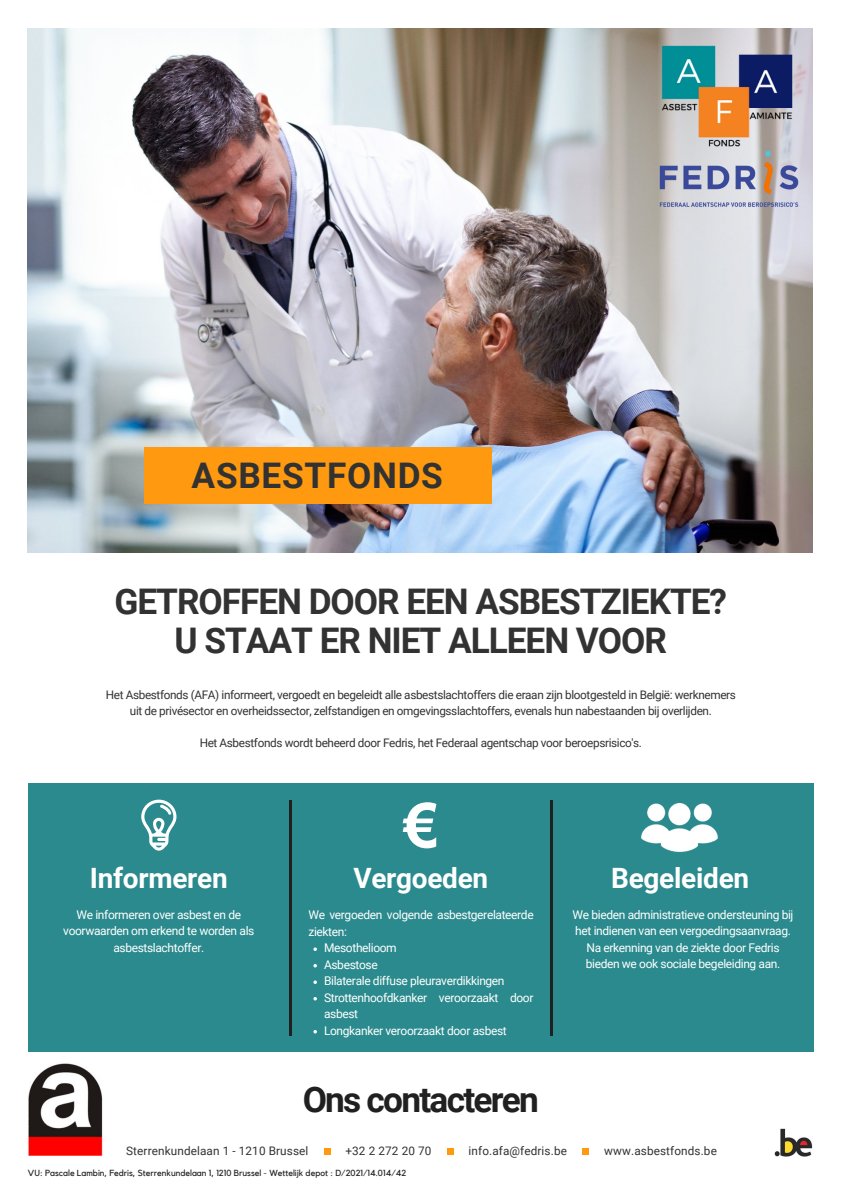
<style>
.page{position:relative;width:842px;height:1191px;background:#fff}
.page>*{position:absolute;margin:0;border:0;box-sizing:border-box;transform-origin:0 0}
.t1{font:700 35.3px "Roboto";letter-spacing:-.03em;color:#323232}
.t2{font:700 35.3px "Roboto";letter-spacing:-.05em;color:#202020}
.t3{font:700 35.3px "Roboto";letter-spacing:.02em;color:#323232}
.t4{font:700 28px "Roboto";letter-spacing:-.01em;color:#fff}
.t5{font:12px/16.5px "Roboto";letter-spacing:-.03em;color:#fff}
.t6{font:11.8px/16px "Roboto";letter-spacing:-.03em;color:#323232;text-align:center}
.t7{font:11.8px "Roboto";letter-spacing:.01em;color:#323232}
.t8{font:8.8px "Kollektif";color:#222}
</style>
<div class="page">
<img style="left:28px;top:28px;width:785px;height:524px">
<div style="left:144px;top:447px;width:347px;height:56px;background:#ff990f"></div>
<div style="left:28px;top:783px;width:786px;height:268px;background:#2b8a8d"></div>
<hr style="left:550px;top:799px;width:3px;height:236px;background:#202020">
<div style="left:324px;top:1147px;width:7px;height:7px;background:#ff990f"></div>
<div style="left:447px;top:1147px;width:7px;height:7px;background:#ff990f"></div>
<div style="left:583px;top:1147px;width:6px;height:7px;background:#ff990f"></div>
<svg style="left:141px;top:799px;width:35px;height:51px"></svg>
<svg style="left:402px;top:802px;width:35px;height:47px"></svg>
<img style="left:655px;top:37px;width:147px;height:112px">
<img style="left:655px;top:149px;width:147px;height:59px">
<img style="left:641px;top:803px;width:77px;height:49px">
<img style="left:28px;top:1063px;width:75px;height:93px">
<img style="left:774px;top:1128px;width:39px;height:28px">
<hr style="left:289px;top:799px;width:3px;height:236px;background:#202020">
<svg style="left:313px;top:964px;width:4px;height:3px"></svg>
<svg style="left:313px;top:997px;width:4px;height:3px"></svg>
<svg style="left:313px;top:1030px;width:4px;height:3px"></svg>
<p class="t3" style="left:192px;top:455px;width:253px">ASBESTFONDS</p>
<p class="t1" style="left:115px;top:581px;width:614px">GETROFFEN DOOR EEN ASBESTZIEKTE?</p>
<p class="t1" style="left:175px;top:620px;width:494px">U STAAT ER NIET ALLEEN VOOR</p>
<p class="t6" style="left:106px;top:686px;width:632px">Het Asbestfonds (AFA) informeert, vergoedt en begeleidt alle asbestslachtoffers die eraan zijn blootgesteld in België: werknemers uit de privésector en overheidssector, zelfstandigen en omgevingsslachtoffers, evenals hun nabestaanden bij overlijden.</p>
<p class="t6" style="left:200px;top:734px;width:444px">Het Asbestfonds wordt beheerd door Fedris, het Federaal agentschap voor beroepsrisico's.</p>
<p class="t4" style="left:90px;top:862px;width:139px">Informeren</p>
<p class="t4" style="left:353px;top:862px;width:136px">Vergoeden</p>
<p class="t4" style="left:611px;top:862px;width:140px">Begeleiden</p>
<p class="t5" style="left:63px;top:906px;width:193px;text-align:center">We informeren over asbest en de voorwaarden om erkend te worden als asbestslachtoffer.</p>
<p class="t5" style="left:308px;top:907px;width:227px">We vergoeden volgende asbestgerelateerde ziekten:</p>
<p class="t5" style="left:573px;top:906px;width:222px">We bieden administratieve ondersteuning bij het indienen van een vergoedingsaanvraag.</p>
<p class="t5" style="left:586px;top:939px;width:196px">Na erkenning van de ziekte door Fedris bieden we ook sociale begeleiding aan.</p>
<p class="t5" style="left:324px;top:940px;width:74px">Mesothelioom</p>
<p class="t5" style="left:324px;top:956px;width:55px">Asbestose</p>
<p class="t5" style="left:324px;top:973px;width:182px">Bilaterale diffuse pleuraverdikkingen</p>
<p class="t5" style="left:324px;top:989px;width:211px">Strottenhoofdkanker veroorzaakt door asbest</p>
<p class="t5" style="left:324px;top:1022px;width:184px">Longkanker veroorzaakt door asbest</p>
<p class="t2" style="left:303px;top:1078px;width:238px">Ons contacteren</p>
<p class="t7" style="left:126px;top:1143px;width:184px">Sterrenkundelaan 1 - 1210 Brussel</p>
<p class="t6" style="left:345px;top:1142px;width:87px">+32 2 272 20 70</p>
<p class="t7" style="left:469px;top:1143px;width:100px">info.afa@fedris.be</p>
<p class="t7" style="left:604px;top:1143px;width:114px">www.asbestfonds.be</p>
<p class="t8" style="left:28px;top:1168px;width:380px">VU: Pascale Lambin, Fedris, Sterrenkundelaan 1, 1210 Brussel - Wettelijk depot : D/2021/14.014/42</p>
</div>
